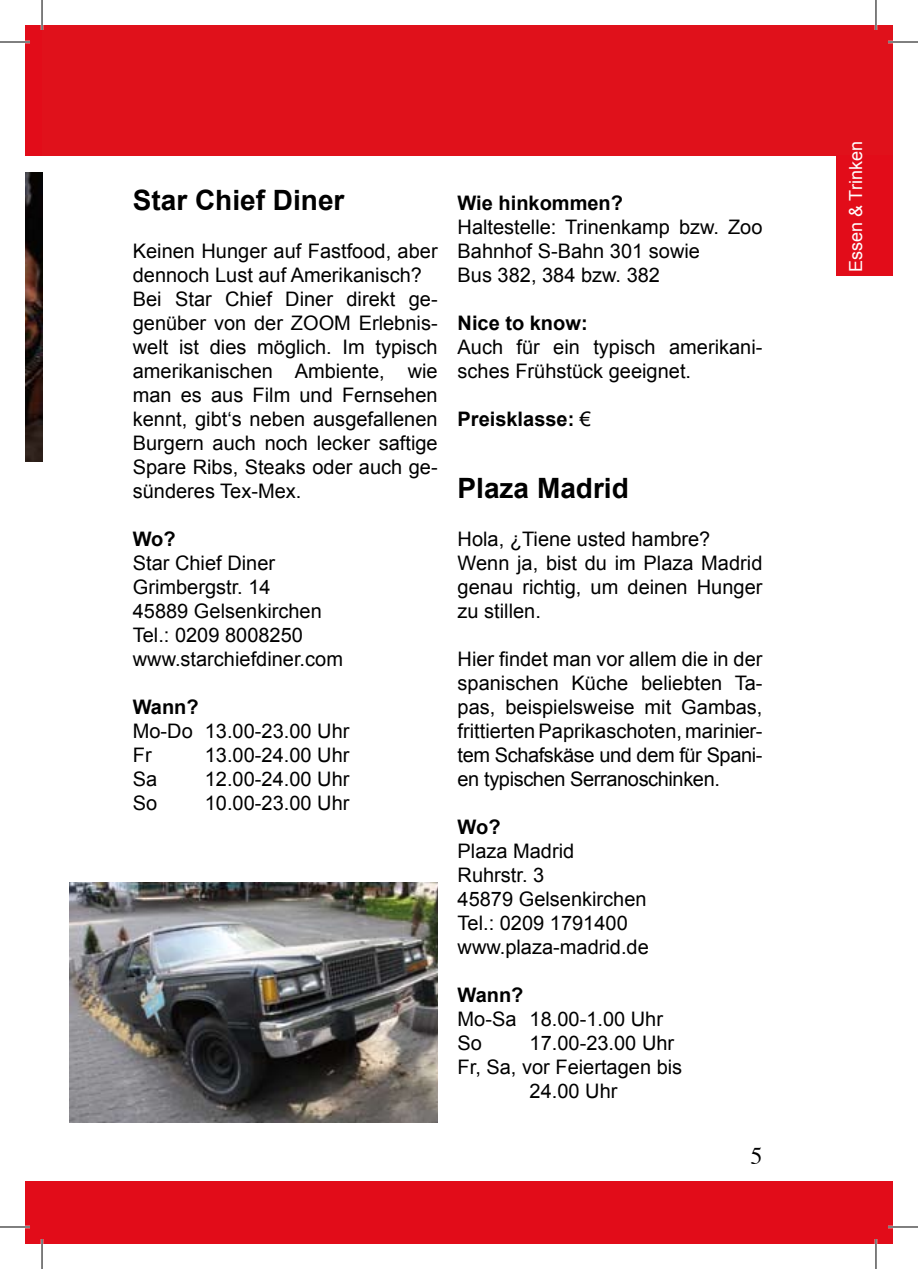
<style>
.page{position:relative;width:918px;height:1269px;background:#fff}
.page>*{position:absolute;margin:0;border:0;box-sizing:border-box;transform-origin:0 0}
.t1{font:700 28px "Arial";color:#000}
.t2{font:24px "Times";color:#000}
.t3{font:20px/24px "Arial";color:#000}
.t4{font:700 20px "Arial";color:#000}
.t5{font:18px "Arial";color:#fff}
.s1{font-weight:400}
</style>
<div class="page">
<div style="left:25px;top:25px;width:17px;height:130px;background:#e20c19"></div>
<div style="left:25px;top:1182px;width:17px;height:62px;background:#e20c19"></div>
<div style="left:42px;top:25px;width:850px;height:130px;background:#e0111b"></div>
<div style="left:836px;top:155px;width:56px;height:120px;background:#e20c19"></div>
<div style="left:42px;top:1182px;width:850px;height:62px;background:#e20c19"></div>
<img style="left:25px;top:172px;width:17px;height:290px">
<img style="left:69px;top:882px;width:368px;height:240px">
<hr style="left:0;top:41px;width:30px;height:2px;background:#fff">
<hr style="left:887px;top:41px;width:30px;height:2px;background:#fff">
<hr style="left:0;top:1226px;width:30px;height:2px;background:#fff">
<hr style="left:887px;top:1226px;width:30px;height:2px;background:#fff">
<hr style="left:41px;top:0;width:2px;height:30px;background:#fff">
<hr style="left:41px;top:1239px;width:2px;height:30px;background:#fff">
<hr style="left:874px;top:0;width:3px;height:30px;background:#fff">
<hr style="left:874px;top:1239px;width:3px;height:30px;background:#fff">
<hr style="left:0;top:42px;width:30px;height:1px;background:#000">
<hr style="left:887px;top:42px;width:30px;height:1px;background:#000">
<hr style="left:0;top:1227px;width:30px;height:1px;background:#000">
<hr style="left:887px;top:1227px;width:30px;height:1px;background:#000">
<hr style="left:42px;top:0;width:1px;height:30px;background:#000">
<hr style="left:42px;top:1239px;width:1px;height:30px;background:#000">
<hr style="left:875px;top:0;width:1px;height:30px;background:#000">
<hr style="left:875px;top:1239px;width:1px;height:30px;background:#000">
<h1 class="t1" style="left:133px;top:182px;width:213px">Star Chief Diner</h1>
<p class="t3" style="left:133px;top:239px;width:306px">Keinen Hunger auf Fastfood, aber dennoch Lust auf Amerikanisch?<br>Bei Star Chief Diner direkt ge&shy;genüber von der ZOOM Erlebnis&shy;welt ist dies möglich. Im typisch amerikanischen Ambiente, wie man es aus Film und Fernsehen kennt, gibt‘s neben ausgefallenen<br>Burgern auch noch lecker saftige<br>Spare Ribs, Steaks oder auch ge&shy;sünderes Tex-Mex.</p>
<p class="t4" style="left:133px;top:526px;width:44px">Wo?</p>
<p class="t3" style="left:133px;top:551px;width:212px">Star Chief Diner<br>Grimbergstr. 14<br>45889 Gelsenkirchen<br>Tel.: 0209 8008250 www.starchiefdiner.com</p>
<p class="t4" style="left:133px;top:694px;width:67px">Wann?</p>
<p class="t3" style="left:133px;top:719px;width:218px">Mo-Do 13.00-23.00 Uhr<br>Fr</p>
<p class="t3" style="left:205px;top:743px;width:146px">13.00-24.00 Uhr</p>
<p class="t3" style="left:133px;top:767px;width:26px">Sa</p>
<p class="t3" style="left:205px;top:767px;width:146px">12.00-24.00 Uhr</p>
<p class="t3" style="left:133px;top:791px;width:26px">So</p>
<p class="t3" style="left:205px;top:791px;width:146px">10.00-23.00 Uhr</p>
<p class="t4" style="left:457px;top:190px;width:167px">Wie hinkommen?</p>
<p class="t3" style="left:457px;top:215px;width:306px">Haltestelle: Trinenkamp bzw. Zoo<br>Bahnhof S-Bahn 301 sowie<br>Bus 382, 384 bzw. 382</p>
<p class="t4" style="left:457px;top:310px;width:132px">Nice to know:</p>
<p class="t3" style="left:457px;top:335px;width:306px">Auch für ein typisch amerikani&shy;sches Frühstück geeignet.</p>
<p class="t4" style="left:457px;top:406px;width:135px">Preisklasse: <span class="s1">€</span></p>
<h1 class="t1" style="left:457px;top:470px;width:173px">Plaza Madrid</h1>
<p class="t3" style="left:457px;top:527px;width:306px">Hola, ¿Tiene usted hambre?<br>Wenn ja, bist du im Plaza Madrid genau richtig, um deinen Hunger zu stillen.</p>
<p class="t3" style="left:457px;top:647px;width:306px;text-align:justify">Hier findet man vor allem die in der spanischen Küche beliebten Ta&shy;pas, beispielsweise mit Gambas, frittierten Paprikaschoten, marinier&shy;tem Schafskäse und dem für Spani&shy;en typischen Serranoschinken.</p>
<p class="t4" style="left:457px;top:814px;width:44px">Wo?</p>
<p class="t3" style="left:457px;top:839px;width:193px">Plaza Madrid<br>Ruhrstr. 3<br>45879 Gelsenkirchen<br>Tel.: 0209 1791400 www.plaza-madrid.de</p>
<p class="t4" style="left:457px;top:982px;width:67px">Wann?</p>
<p class="t3" style="left:457px;top:1007px;width:207px">Mo-Sa 18.00-1.00 Uhr<br>So</p>
<p class="t3" style="left:529px;top:1031px;width:146px">17.00-23.00 Uhr</p>
<p class="t3" style="left:457px;top:1055px;width:226px">Fr, Sa, vor Feiertagen bis</p>
<p class="t3" style="left:529px;top:1079px;width:89px">24.00 Uhr</p>
<p class="t2" style="left:750px;top:1133px;width:13px">5</p>
<p class="t5" style="left:844px;top:272px;width:133px;rotate:-90deg">Essen &amp; Trinken</p>
</div>
